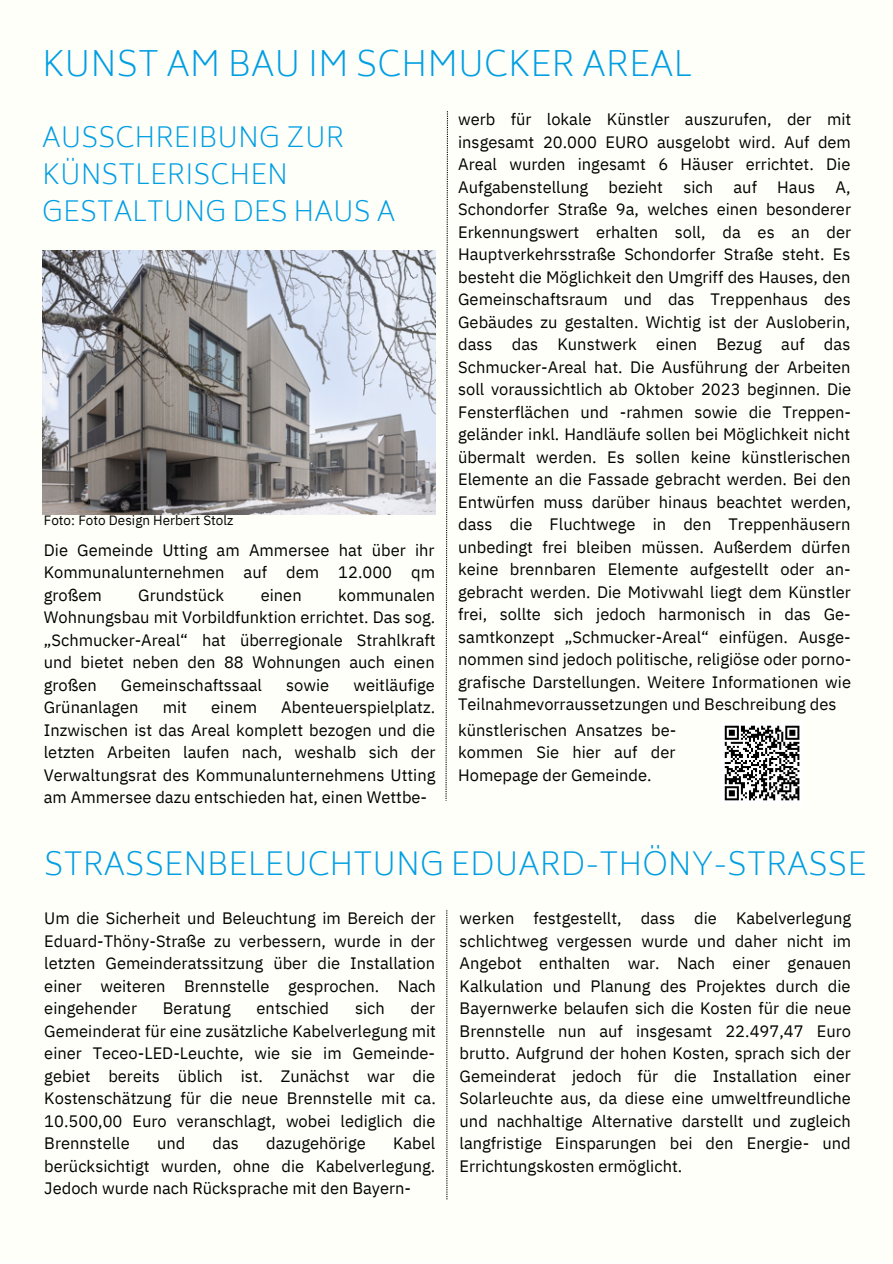
<style>
.page{position:relative;width:893px;height:1264px;background:#fff}
.page>*{position:absolute;margin:0;border:0;box-sizing:border-box;transform-origin:0 0}
.t1{font:200 33.9px "Biryani";color:#009ee3}
.t2{font:200 30.9px "Biryani";color:#009ee3}
.t3{font:200 27px/37px "Biryani";color:#009ee3}
.t4{font:16.5px/22.5px "IBM Plex Sans";color:#000;text-align:justify}
.t5{font:13.5px "IBM Plex Sans";color:#000}
</style>
<div class="page">
<div style="left:0;top:0;width:892px;height:1262px;background:#fffff9"></div>
<svg style="left:445px;top:111px;width:3px;height:688px"></svg>
<div style="left:720px;top:721px;width:83px;height:83px;background:#fff"></div>
<svg style="left:724px;top:725px;width:76px;height:76px"></svg>
<img style="left:42px;top:250px;width:394px;height:264px">
<svg style="left:446px;top:910px;width:1px;height:289px"></svg>
<p class="t1" style="left:42px;top:44px;width:651px">KUNST AM BAU IM SCHMUCKER AREAL</p>
<p class="t3" style="left:42px;top:119px;width:354px">AUSSCHREIBUNG ZUR<br>KÜNSTLERISCHEN<br>GESTALTUNG DES HAUS A</p>
<p class="t5" style="left:44px;top:511px;width:191px">Foto: Foto Design Herbert Stolz</p>
<p class="t4" style="left:44px;top:538px;width:393px">Die Gemeinde Utting am Ammersee hat über ihr Kommunalunternehmen auf dem 12.000 qm großem</p>
<p class="t4" style="left:44px;top:583px;width:393px;text-indent:294px">kommunalen Wohnungsbau mit Vorbildfunktion errichtet. Das sog. „Schmucker-Areal“ hat überregionale Strahlkraft und bietet neben den 88 Wohnungen auch einen großen</p>
<p class="t4" style="left:138px;top:583px;width:87px">Grundstück</p>
<p class="t4" style="left:261px;top:583px;width:42px">einen</p>
<p class="t4" style="left:121px;top:673px;width:143px">Gemeinschaftssaal</p>
<p class="t4" style="left:286px;top:673px;width:45px">sowie</p>
<p class="t4" style="left:353px;top:673px;width:83px">weitläufige</p>
<p class="t4" style="left:44px;top:695px;width:96px">Grünanlagen</p>
<p class="t4" style="left:163px;top:695px;width:26px">mit</p>
<p class="t4" style="left:211px;top:695px;width:47px">einem</p>
<p class="t4" style="left:44px;top:695px;width:393px;text-indent:237px">Abenteuerspielplatz.<br>Inzwischen ist das Areal komplett bezogen und die letzten Arbeiten laufen nach, weshalb sich der Verwaltungsrat des Kommunalunternehmens Utting am Ammersee dazu entschieden hat, einen Wettbe-</p>
<p class="t4" style="left:458px;top:108px;width:394px">werb für lokale Künstler auszurufen, der mit insgesamt 20.000 EURO ausgelobt wird. Auf dem Areal wurden ingesamt 6 Häuser errichtet. Die Aufgabenstellung bezieht sich auf Haus A, Schondorfer Straße 9a, welches einen besonderer Erkennungswert erhalten soll, da es an der Hauptverkehrsstraße Schondorfer Straße steht. Es besteht die Möglichkeit den Umgriff des Hauses, den Gemeinschaftsraum und das Treppenhaus des Gebäudes zu gestalten. Wichtig ist der Ausloberin, dass das Kunstwerk einen Bezug auf das Schmucker-Areal hat. Die Ausführung der Arbeiten soll voraussichtlich ab Oktober 2023 beginnen. Die Fensterflächen und -rahmen sowie die Treppen&shy;geländer inkl. Handläufe sollen bei Möglichkeit nicht übermalt werden. Es sollen keine künstlerischen Elemente an die Fassade gebracht werden. Bei den Entwürfen muss darüber hinaus beachtet werden, dass die Fluchtwege in den Treppenhäusern unbedingt frei bleiben müssen. Außerdem dürfen keine brennbaren Elemente aufgestellt oder an&shy;gebracht werden. Die Motivwahl liegt dem Künstler frei, sollte sich jedoch harmonisch in das Ge&shy;samtkonzept „Schmucker-Areal“ einfügen. Ausge&shy;nommen sind jedoch politische, religiöse oder porno&shy;grafische Darstellungen. Weitere Informationen wie Teilnahmevorraussetzungen und Beschreibung des</p>
<p class="t4" style="left:458px;top:718px;width:220px">künstlerischen Ansatzes be&shy;kommen Sie hier auf der Homepage der Gemeinde.</p>
<p class="t2" style="left:44px;top:846px;width:823px">STRASSENBELEUCHTUNG EDUARD-THÖNY-STRASSE</p>
<p class="t4" style="left:44px;top:907px;width:393px">Um die Sicherheit und Beleuchtung im Bereich der Eduard-Thöny-Straße zu verbessern, wurde in der letzten Gemeinderatssitzung über die Installation einer weiteren Brennstelle gesprochen. Nach eingehender</p>
<p class="t4" style="left:459px;top:907px;width:393px">werken festgestellt, dass die Kabelverlegung schlichtweg vergessen wurde und daher nicht im Angebot enthalten war. Nach einer genauen Kalkulation und Planung des Projektes durch die Bayernwerke belaufen sich die Kosten für die neue Brennstelle nun auf insgesamt 22.497,47 Euro brutto. Aufgrund der hohen Kosten, sprach sich der Gemeinderat jedoch für die Installation einer Solarleuchte aus, da diese eine umweltfreundliche und nachhaltige Alternative darstellt und zugleich langfristige Einsparungen bei den Energie- und Errichtungskosten ermöglicht.</p>
<p class="t4" style="left:44px;top:996px;width:393px;text-indent:366px">der Gemeinderat für eine zusätzliche Kabelverlegung mit einer Teceo-LED-Leuchte, wie sie im Gemeinde&shy;gebiet bereits üblich ist. Zunächst war die Kostenschätzung für die neue Brennstelle mit ca.<br>10.500,00 Euro veranschlagt, wobei lediglich die Brennstelle</p>
<p class="t4" style="left:163px;top:996px;width:69px">Beratung</p>
<p class="t4" style="left:256px;top:996px;width:74px">entschied</p>
<p class="t4" style="left:355px;top:996px;width:31px">sich</p>
<p class="t4" style="left:44px;top:1131px;width:392px;text-indent:349px">Kabel berücksichtigt wurden, ohne die Kabelverlegung.<br>Jedoch wurde nach Rücksprache mit den Bayern-</p>
<p class="t4" style="left:157px;top:1131px;width:30px">und</p>
<p class="t4" style="left:212px;top:1131px;width:28px">das</p>
<p class="t4" style="left:266px;top:1131px;width:101px">dazugehörige</p>
</div>
